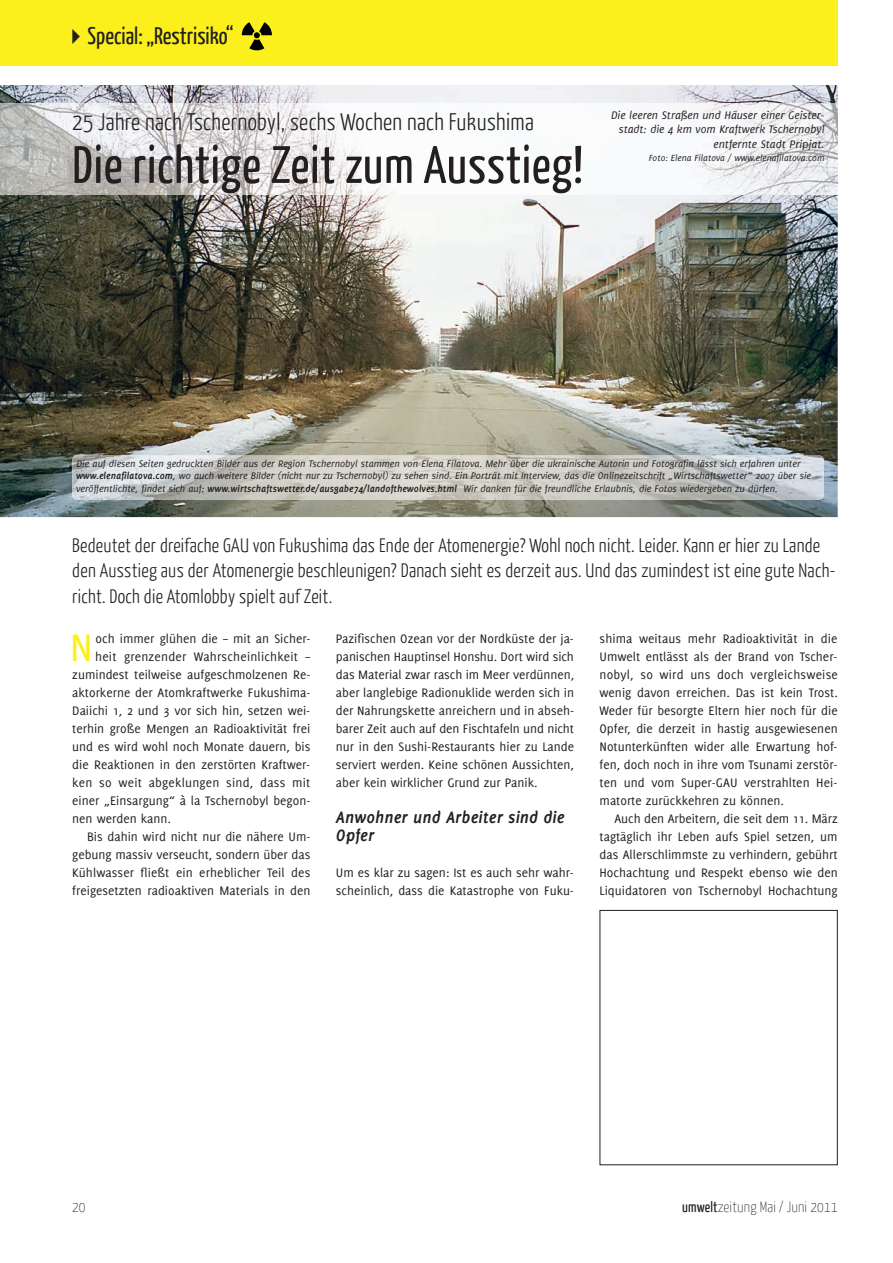
<style>
.page{position:relative;width:893px;height:1263px;background:#fff}
.page>*{position:absolute;margin:0;border:0;box-sizing:border-box;transform-origin:0 0}
.t1{font:52.5px "Yanone Kaffeesatz";letter-spacing:.015em;color:#231f20}
.t2{font:42px "Delicious";color:#fbf01c}
.t3{font:300 24px "Yanone Kaffeesatz";letter-spacing:.015em;color:#231f20}
.t4{font:24px "Yanone Kaffeesatz";color:#231f20}
.t5{font:300 19.5px/25.5px "Yanone Kaffeesatz";letter-spacing:.015em;color:#231f20}
.t6{font:italic 700 18px/18px "Delicious";color:#231f20}
.t7{font:100 15px "Yanone Kaffeesatz";letter-spacing:.015em;color:#231f20}
.t8{font:13.5px/18px "Delicious";color:#231f20;text-align:justify}
.t9{font:italic 12px/14.4px "Delicious";color:#231f20;text-align:right}
.t10{font:italic 10.5px/12.6px "Delicious";color:#231f20}
.t11{font:italic 9.75px "Delicious";color:#231f20}
.s1{font-weight:700}
.s2{font-weight:400}
</style>
<div class="page">
<div style="left:0;top:0;width:838px;height:65px;background:#fbf01c"></div>
<svg style="left:242px;top:22px;width:30px;height:28px"></svg>
<div style="left:600px;top:910px;width:238px;height:255px;border:1px solid #231f20"></div>
<img style="left:0;top:85px;width:838px;height:432px">
<img style="left:0;top:103px;width:838px;height:91px">
<img style="left:72px;top:456px;width:752px;height:43px">
<h3 class="t4" style="left:64px;top:26px;width:171px">✔Special: „Restrisiko“</h3>
<h3 class="t3" style="left:72px;top:113px;width:463px">25 Jahre nach Tschernobyl, sechs Wochen nach Fukushima</h3>
<h1 class="t1" style="left:72px;top:145px;width:512px">Die richtige Zeit zum Ausstieg!</h1>
<p class="t9" style="left:611px;top:109px;width:215px">Die leeren Straßen und Häuser einer Geister&shy;stadt: die 4 km vom Kraftwerk Tschernobyl entfernte Stadt Pripjat.</p>
<p class="t11" style="left:649px;top:154px;width:177px">Foto: Elena Filatova / www.elenafilatova.com</p>
<p class="t10" style="left:76px;top:458px;width:736px">Die auf diesen Seiten gedruckten Bilder aus der Region Tschernobyl stammen von Elena Filatova. Mehr über die ukrainische Autorin und Fotografin lässt sich erfahren unter <span class="s1">www.elenafilatova.com</span>, wo auch weitere Bilder (nicht nur zu Tschernobyl) zu sehen sind. Ein Porträt mit Interview, das die Onlinezeitschrift „Wirtschaftswetter“ 2007 über sie veröffentlichte, findet sich auf: <span class="s1">www.wirtschaftswetter.de/ausgabe74/landofthewolves.html</span> Wir danken für die freundliche Erlaubnis, die Fotos wiedergeben zu dürfen.</p>
<p class="t5" style="left:72px;top:534px;width:765px">Bedeutet der dreifache GAU von Fukushima das Ende der Atomenergie? Wohl noch nicht. Leider. Kann er hier zu Lande den Ausstieg aus der Atomenergie beschleunigen? Danach sieht es derzeit aus. Und das zumindest ist eine gute Nach&shy;richt. Doch die Atomlobby spielt auf Zeit.</p>
<h2 class="t2" style="left:70px;top:632px;width:25px">N</h2>
<p class="t8" style="left:96px;top:631px;width:216px">och immer glühen die – mit an Sicher-</p>
<p class="t8" style="left:95px;top:649px;width:217px">heit grenzender Wahrscheinlichkeit –</p>
<p class="t8" style="left:72px;top:667px;width:240px">zumindest teilweise aufgeschmolzenen Re-</p>
<p class="t8" style="left:72px;top:685px;width:240px">aktorkerne der Atomkraftwerke Fukushima-</p>
<p class="t8" style="left:72px;top:703px;width:239px">Daiichi 1, 2 und 3 vor sich hin, setzen wei-</p>
<p class="t8" style="left:72px;top:721px;width:240px">terhin große Mengen an Radioaktivität frei</p>
<p class="t8" style="left:72px;top:739px;width:240px">und es wird wohl noch Monate dauern, bis</p>
<p class="t8" style="left:72px;top:757px;width:239px">die Reaktionen in den zerstörten Kraftwer-</p>
<p class="t8" style="left:72px;top:775px;width:240px">ken so weit abgeklungen sind, dass mit</p>
<p class="t8" style="left:72px;top:793px;width:240px">einer „Einsargung“ à la Tschernobyl begon-</p>
<p class="t8" style="left:72px;top:811px;width:100px">nen werden kann.</p>
<p class="t8" style="left:87px;top:829px;width:225px">Bis dahin wird nicht nur die nähere Um-</p>
<p class="t8" style="left:72px;top:847px;width:240px">gebung massiv verseucht, sondern über das</p>
<p class="t8" style="left:72px;top:865px;width:240px">Kühlwasser fließt ein erheblicher Teil des</p>
<p class="t8" style="left:72px;top:883px;width:240px">freigesetzten radioaktiven Materials in den</p>
<p class="t8" style="left:336px;top:631px;width:240px">Pazifischen Ozean vor der Nordküste der ja&shy;panischen Hauptinsel Honshu. Dort wird sich das Material zwar rasch im Meer verdünnen, aber langlebige Radionuklide werden sich in der Nahrungskette anreichern und in abseh&shy;barer Zeit auch auf den Fischtafeln und nicht nur in den Sushi-Restaurants hier zu Lande serviert werden. Keine schönen Aussichten, aber kein wirklicher Grund zur Panik.</p>
<h3 class="t6" style="left:336px;top:809px;width:230px">Anwohner und Arbeiter sind die<br>Opfer</h3>
<p class="t8" style="left:336px;top:865px;width:240px">Um es klar zu sagen: Ist es auch sehr wahr&shy;scheinlich, dass die Katastrophe von Fuku -</p>
<p class="t8" style="left:600px;top:631px;width:240px">shima weitaus mehr Radioaktivität in die Umwelt entlässt als der Brand von Tscher&shy;nobyl, so wird uns doch vergleichsweise wenig davon erreichen. Das ist kein Trost.<br>Weder für besorgte Eltern hier noch für die Opfer, die derzeit in hastig ausgewiesenen Notunterkünften wider alle Erwartung hof&shy;fen, doch noch in ihre vom Tsunami zerstör&shy;ten und vom Super-GAU verstrahlten Hei&shy;matorte zurückkehren zu können.</p>
<p class="t8" style="left:600px;top:811px;width:240px;text-indent:15px">Auch den Arbeitern, die seit dem 11. März tagtäglich ihr Leben aufs Spiel setzen, um das Allerschlimmste zu verhindern, gebührt Hochachtung und Respekt ebenso wie den Liquidatoren von Tschernobyl Hochachtung</p>
<p class="t7" style="left:72px;top:1198px;width:15px">20</p>
<p class="t7" style="left:682px;top:1198px;width:157px"><span class="s2">umwelt</span>zeitung Mai / Juni 2011</p>
</div>
